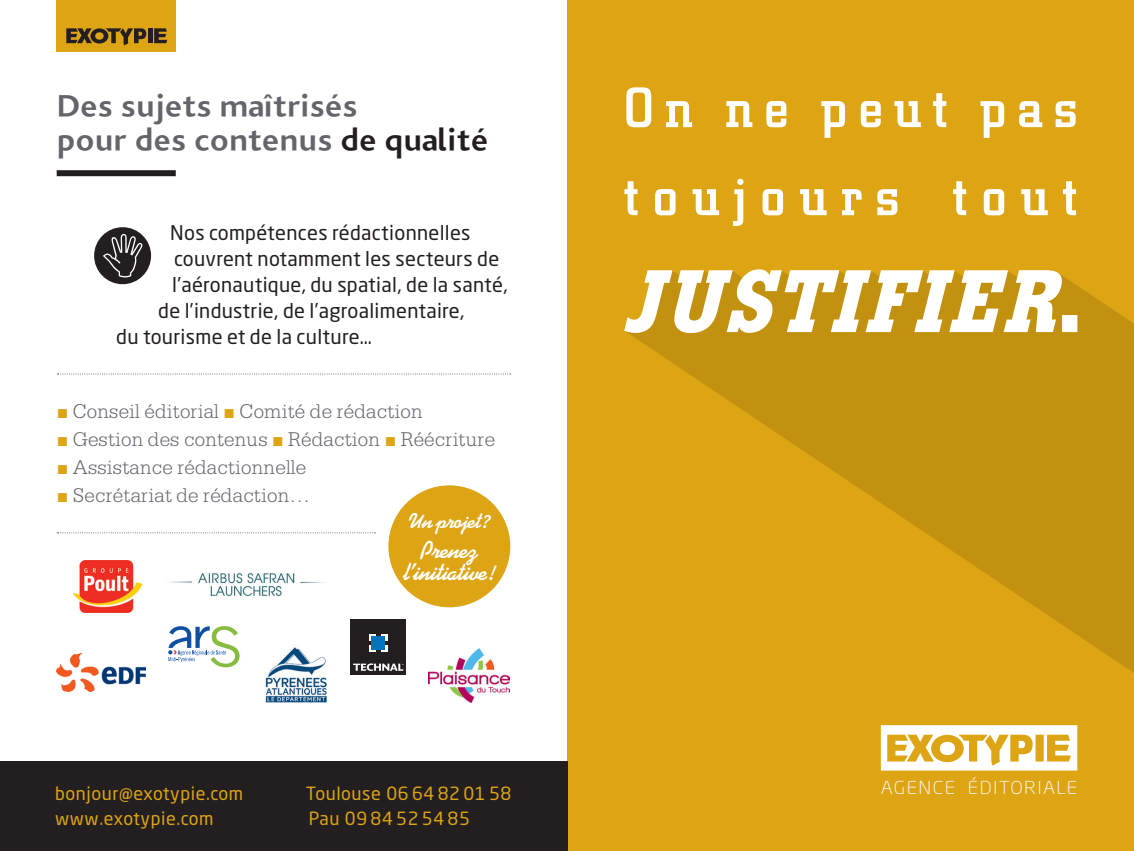
<style>
.page{position:relative;width:1134px;height:851px;background:#fff}
.page>*{position:absolute;margin:0;border:0;box-sizing:border-box;transform-origin:0 0}
.t1{font:500 56px/88px "City";letter-spacing:.245em;color:#fff}
.Carte_TITRE{font:800 34px/34px "Bliss";color:#63656b}
.t2{font:700 24px/22px "Kaufmann";letter-spacing:-.025em;color:#fff;text-align:center}
.t3{font:700 21.6px "Kaufmann";letter-spacing:-.025em;color:#fff}
.t4{font:300 21px/28px "Serifa";letter-spacing:.01em;color:#63656b}
.INTRO{font:20px "Neo Sans Pro";letter-spacing:.015em;color:#231f20}
.COORDONNEES{font:18px "Neo Sans Pro";letter-spacing:.03em;color:#dda414}
.Carte_PRESTATION-Lig{font:300 17.6px "Neo Sans Pro";letter-spacing:.07em;color:#fff;scale:1.11 1}
.s1{color:#231f20}
.s2{font-family:"European Pi Three";font-weight:400;color:#dda414}
</style>
<div class="page">
<div style="left:567px;top:0;width:567px;height:850px;background:#dda414"></div>
<svg style="left:628px;top:286px;width:506px;height:387px;fill:#c2910f"></svg>
<svg style="left:624px;top:269px;width:453px;height:64px;background:#e3cb8d"></svg>
<svg style="left:881px;top:725px;width:196px;height:45px"></svg>
<div style="left:351px;top:619px;width:55px;height:55px;background:#231f20"></div>
<svg style="left:353px;top:663px;width:51px;height:7px"></svg>
<div style="left:369px;top:633px;width:7px;height:7px;background:#fff"></div>
<div style="left:381px;top:633px;width:6px;height:7px;background:#fff"></div>
<svg style="left:369px;top:645px;width:7px;height:6px"></svg>
<svg style="left:381px;top:645px;width:6px;height:6px"></svg>
<div style="left:371px;top:635px;width:14px;height:14px;background:#0073bc"></div>
<img style="left:170px;top:573px;width:154px;height:24px">
<svg style="left:168px;top:626px;width:72px;height:41px"></svg>
<img style="left:265px;top:647px;width:62px;height:56px">
<svg style="left:57px;top:373px;width:454px;height:1px"></svg>
<div style="left:94px;top:227px;width:57px;height:57px;background:#231f20;border-radius:50%"></div>
<svg style="left:103px;top:234px;width:39px;height:43px"></svg>
<svg style="left:57px;top:532px;width:318px;height:1px"></svg>
<div style="left:57px;top:170px;width:119px;height:6px;background:#231f20"></div>
<div style="left:388px;top:485px;width:122px;height:122px;background:#dda414;border-radius:50%"></div>
<div style="left:0;top:761px;width:567px;height:89px;background:#231f20"></div>
<div style="left:57px;top:0;width:119px;height:51px;background:#dda414"></div>
<hr style="left:148px;top:28px;width:4px;height:15px;background:#231f20">
<svg style="left:154px;top:28px;width:13px;height:15px"></svg>
<svg style="left:66px;top:28px;width:80px;height:17px"></svg>
<img style="left:74px;top:560px;width:67px;height:52px">
<img style="left:429px;top:648px;width:81px;height:54px">
<img style="left:57px;top:653px;width:88px;height:38px">
<p class="Carte_TITRE" style="left:57px;top:90px;width:433px">Des sujets maîtrisés<br>pour des contenus <span class="s1">de qualité</span></p>
<p class="INTRO" style="left:170px;top:220px;width:302px">Nos compétences rédactionnelles</p>
<p class="INTRO" style="left:174px;top:246px;width:327px">couvrent notamment les secteurs de</p>
<p class="INTRO" style="left:172px;top:272px;width:337px">l’aéronautique, du spatial, de la santé,</p>
<p class="INTRO" style="left:158px;top:298px;width:308px">de l’industrie, de l’agroalimentaire,</p>
<p class="INTRO" style="left:116px;top:324px;width:257px">du tourisme et de la culture…</p>
<p class="t4" style="left:57px;top:397px;width:440px"><span class="s2">J</span> Conseil éditorial <span class="s2">J</span> Comité de rédaction<br><span class="s2">J</span> Gestion des contenus <span class="s2">J</span> Rédaction <span class="s2">J</span> Réécriture <span class="s2">J</span> Assistance rédactionnelle<br><span class="s2">J</span> Secrétariat de rédaction…</p>
<p class="t3" style="left:408px;top:508px;width:84px">Un projet?</p>
<p class="t2" style="left:403px;top:539px;width:93px">Prenez l’initiative!</p>
<p class="COORDONNEES" style="left:55px;top:781px;width:189px">bonjour@exotypie.com</p>
<p class="COORDONNEES" style="left:306px;top:781px;width:207px">Toulouse 06 64 82 01 58</p>
<p class="COORDONNEES" style="left:55px;top:807px;width:160px">www.exotypie.com</p>
<p class="COORDONNEES" style="left:309px;top:807px;width:163px">Pau 09 84 52 54 85</p>
<p class="t1" style="left:624px;top:65px;width:455px">On ne peut pas toujours tout</p>
<p class="Carte_PRESTATION-Lig" style="left:881px;top:777px;width:178px">AGENCE ÉDITORIALE</p>
</div>
